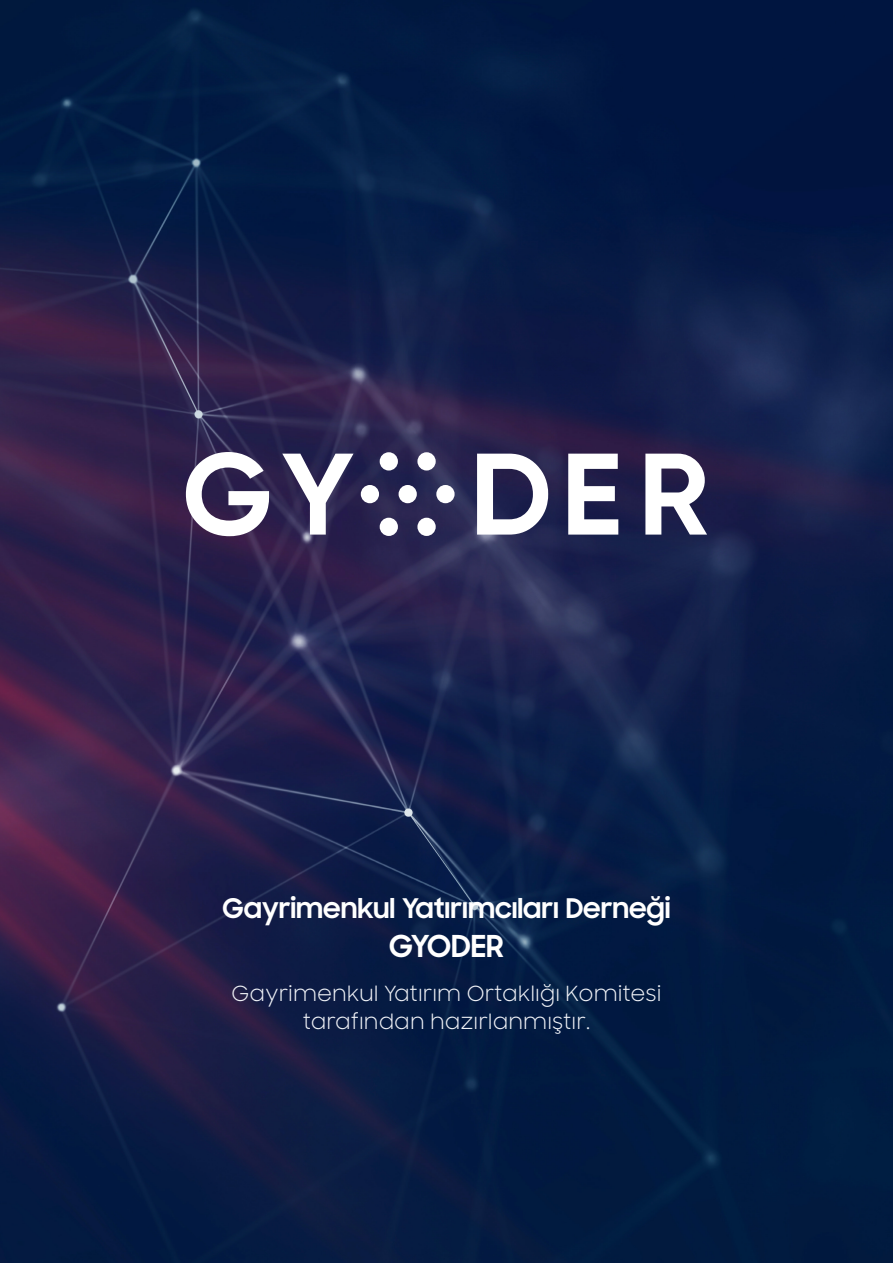
<style>
.page{position:relative;width:893px;height:1263px;background:#fff}
.page>*{position:absolute;margin:0;border:0;box-sizing:border-box;transform-origin:0 0}
.t1{font:700 30.3px "Samsung Sharp Sans";color:#fff}
.t2{font:700 27px "Samsung Sharp Sans";color:#fff}
.t3{font:20.85px/28px "Samsung Sharp Sans";color:#f0f2f7;text-align:center}
</style>
<div class="page">
<img style="left:0;top:0;width:893px;height:1263px">
<svg style="left:186px;top:452px;width:83px;height:84px"></svg>
<svg style="left:282px;top:454px;width:72px;height:81px"></svg>
<svg style="left:477px;top:454px;width:71px;height:81px"></svg>
<svg style="left:568px;top:454px;width:50px;height:81px"></svg>
<svg style="left:645px;top:454px;width:62px;height:81px"></svg>
<div style="left:380px;top:452px;width:18px;height:18px;background:#fff;border-radius:50%"></div>
<div style="left:417px;top:452px;width:19px;height:18px;background:#fff;border-radius:50%"></div>
<div style="left:436px;top:485px;width:19px;height:18px;background:#fff;border-radius:50%"></div>
<div style="left:417px;top:518px;width:19px;height:18px;background:#fff;border-radius:50%"></div>
<div style="left:380px;top:518px;width:18px;height:18px;background:#fff;border-radius:50%"></div>
<div style="left:361px;top:485px;width:18px;height:18px;background:#fff;border-radius:50%"></div>
<div style="left:399px;top:485px;width:18px;height:18px;background:#fff;border-radius:50%"></div>
<p class="t2" style="left:222px;top:888px;width:449px">Gayrimenkul Yatırımcıları Derneği</p>
<h1 class="t1" style="left:389px;top:923px;width:116px">GYODER</h1>
<p class="t3" style="left:232px;top:978px;width:431px">Gayrimenkul Yatırım Ortaklığı Komitesi tarafından hazırlanmıştır.</p>
</div>
